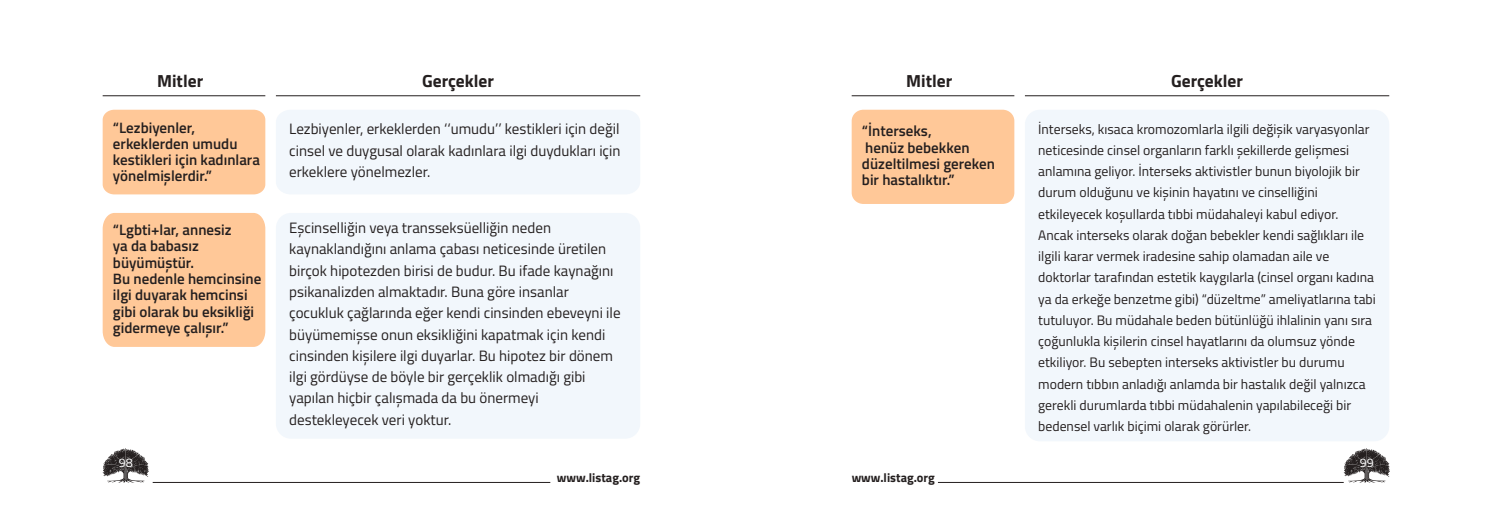
<style>
.page{position:relative;width:1489px;height:532px;background:#fff}
.page>*{position:absolute;margin:0;border:0;box-sizing:border-box;transform-origin:0 0}
.t1{font:700 17.5px "Titillium";color:#241f1f}
.t2{font:15px/21.2px "Titillium";color:#241f1f;text-align:justify}
.t3{font:600 15px/16.2px "Titillium";color:#241f1f}
.t4{font:13.75px/21.2px "Titillium";color:#241f1f}
.t5{font:700 12.5px "Titillium";color:#241f1f}
.t6{font:12.5px "Titillium";color:#fff}
</style>
<div class="page">
<div style="left:276px;top:213px;width:364px;height:225px;background:#f2f7fc;border-radius:15px"></div>
<hr style="left:153px;top:482px;width:397px;height:1px;background:#241f1f">
<svg style="left:103px;top:448px;width:46px;height:34px"></svg>
<hr style="left:937px;top:482px;width:406px;height:1px;background:#241f1f">
<svg style="left:1343px;top:448px;width:46px;height:34px"></svg>
<div style="left:276px;top:110px;width:364px;height:84px;background:#f2f7fc"></div>
<div style="left:103px;top:110px;width:162px;height:84px;background:#ffc898"></div>
<div style="left:103px;top:213px;width:162px;height:134px;background:#ffc898"></div>
<hr style="left:103px;top:95px;width:162px;height:1px;background:#241f1f">
<hr style="left:276px;top:95px;width:364px;height:1px;background:#241f1f">
<div style="left:1024px;top:110px;width:365px;height:331px;background:#f2f7fc;border-radius:15px"></div>
<div style="left:851px;top:110px;width:163px;height:94px;background:#ffc898;border-radius:11px"></div>
<hr style="left:851px;top:95px;width:163px;height:1px;background:#241f1f">
<hr style="left:1024px;top:95px;width:365px;height:1px;background:#241f1f">
<p class="t1" style="left:157px;top:68px;width:48px">Mitler</p>
<p class="t1" style="left:422px;top:68px;width:73px">Gerçekler</p>
<p class="t3" style="left:113px;top:118px;width:148px">“Lezbiyenler, erkeklerden umudu kestikleri için kadınlara yönelmișlerdir.”</p>
<p class="t2" style="left:289px;top:118px;width:333px">Lezbiyenler, erkeklerden ‘‘umudu’’ kestikleri için değil cinsel ve duygusal olarak kadınlara ilgi duydukları için erkeklere yönelmezler.</p>
<p class="t3" style="left:113px;top:221px;width:150px">“Lgbti+lar, annesiz<br>ya da babasız büyümüștür.<br>Bu nedenle hemcinsine ilgi duyarak hemcinsi gibi olarak bu eksikliği gidermeye çalıșır.”</p>
<p class="t2" style="left:289px;top:216px;width:333px;text-align:left">Eșcinselliğin veya transseksüelliğin neden kaynaklandığını anlama çabası neticesinde üretilen birçok hipotezden birisi de budur. Bu ifade kaynağını psikanalizden almaktadır. Buna göre insanlar çocukluk çağlarında eğer kendi cinsinden ebeveyni ile büyümemișse onun eksikliğini kapatmak için kendi cinsinden kișilere ilgi duyarlar. Bu hipotez bir dönem ilgi gördüyse de böyle bir gerçeklik olmadığı gibi yapılan hiçbir çalıșmada da bu önermeyi destekleyecek veri yoktur.</p>
<p class="t6" style="left:119px;top:453px;width:15px">98</p>
<p class="t1" style="left:906px;top:68px;width:48px">Mitler</p>
<p class="t1" style="left:1170px;top:68px;width:73px">Gerçekler</p>
<p class="t3" style="left:862px;top:122px;width:134px">“İnterseks,<br>henüz bebekken düzeltilmesi gereken bir hastalıktır.”</p>
<p class="t4" style="left:1038px;top:117px;width:339px">İnterseks, kısaca kromozomlarla ilgili değișik varyasyonlar neticesinde cinsel organların farklı șekillerde gelișmesi anlamına geliyor. İnterseks aktivistler bunun biyolojik bir durum olduğunu ve kișinin hayatını ve cinselliğini etkileyecek koșullarda tıbbi müdahaleyi kabul ediyor.<br>Ancak interseks olarak doğan bebekler kendi sağlıkları ile ilgili karar vermek iradesine sahip olamadan aile ve doktorlar tarafından estetik kaygılarla (cinsel organı kadına ya da erkeğe benzetme gibi) “düzeltme” ameliyatlarına tabi tutuluyor. Bu müdahale beden bütünlüğü ihlalinin yanı sıra çoğunlukla kișilerin cinsel hayatlarını da olumsuz yönde etkiliyor. Bu sebepten interseks aktivistler bu durumu modern tıbbın anladığı anlamda bir hastalık değil yalnızca gerekli durumlarda tıbbi müdahalenin yapılabileceği bir bedensel varlık biçimi olarak görürler.</p>
<p class="t6" style="left:1359px;top:453px;width:15px">99</p>
<p class="t5" style="left:557px;top:468px;width:85px">www.listag.org</p>
<p class="t5" style="left:851px;top:468px;width:85px">www.listag.org</p>
</div>
